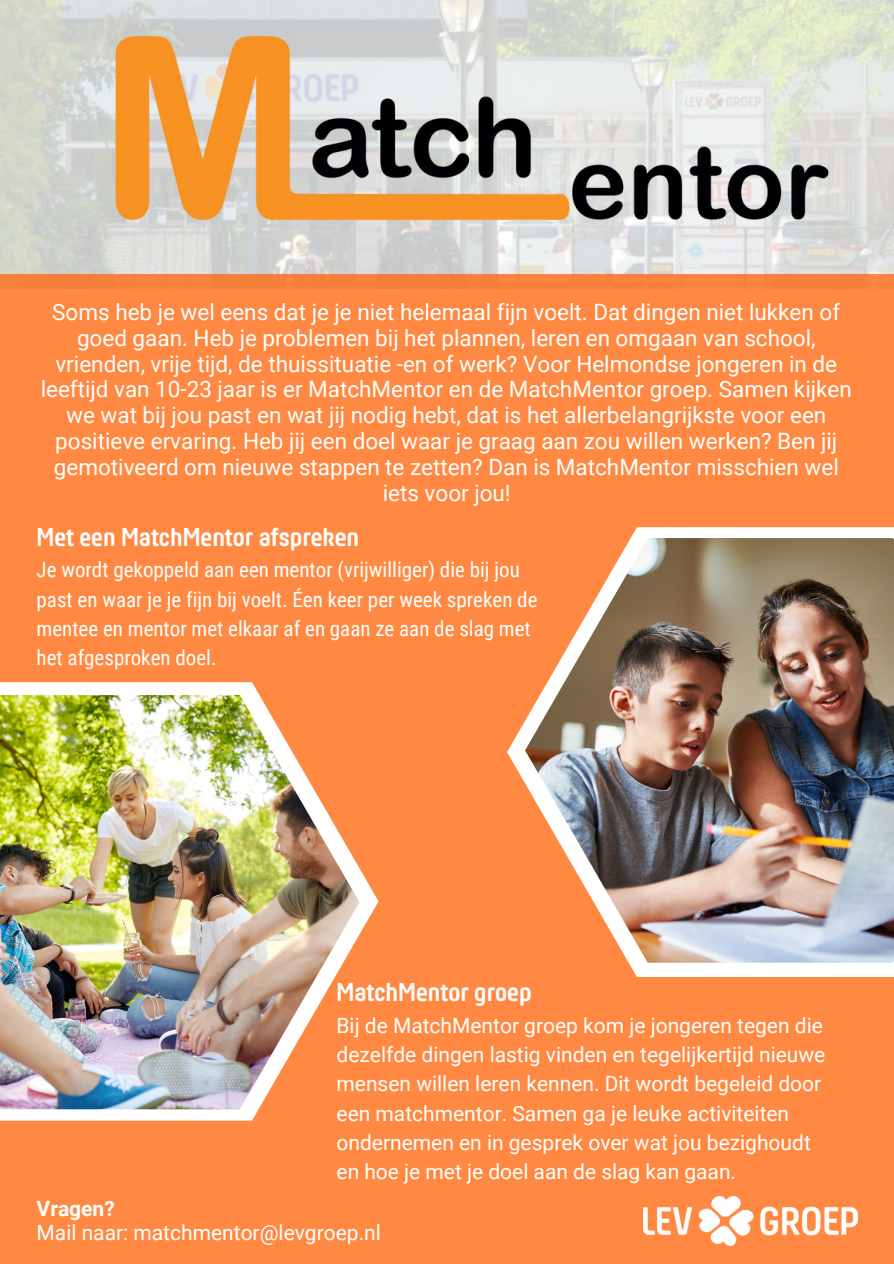
<style>
.page{position:relative;width:894px;height:1264px;background:#fff}
.page>*{position:absolute;margin:0;border:0;box-sizing:border-box;transform-origin:0 0}
.t1{font:700 27px "Hansom FYW03";color:#fff}
.t2{font:22.5px/25.8px "Roboto";color:#fff;text-align:center}
.t3{font:21px/29.2px "Roboto";color:#fff}
.t4{font:21px/29.2px "Roboto Condensed";color:#fff}
.t5{font:700 21px "Roboto";color:#fff}
</style>
<div class="page">
<img style="left:0;top:0;width:893px;height:274px">
<div style="left:0;top:274px;width:893px;height:989px;background:#ff8942"></div>
<img style="left:113px;top:0;width:717px;height:287px">
<img style="left:643px;top:1196px;width:213px;height:49px">
<svg style="left:0;top:682px;width:378px;height:438px"></svg>
<img style="left:0;top:695px;width:359px;height:414px">
<svg style="left:507px;top:527px;width:386px;height:450px"></svg>
<img style="left:525px;top:538px;width:368px;height:424px">
<p class="t2" style="left:41px;top:299px;width:812px">Soms heb je wel eens dat je je niet helemaal fijn voelt. Dat dingen niet lukken of goed gaan. Heb je problemen bij het plannen, leren en omgaan van school, vrienden, vrije tijd, de thuissituatie -en of werk? Voor Helmondse jongeren in de leeftijd van 10-23 jaar is er MatchMentor en de MatchMentor groep. Samen kijken we wat bij jou past en wat jij nodig hebt, dat is het allerbelangrijkste voor een positieve ervaring. Heb jij een doel waar je graag aan zou willen werken? Ben jij gemotiveerd om nieuwe stappen te zetten? Dan is MatchMentor misschien wel iets voor jou!</p>
<p class="t1" style="left:37px;top:521px;width:324px">Met een MatchMentor afspreken</p>
<p class="t4" style="left:37px;top:555px;width:502px">Je wordt gekoppeld aan een mentor (vrijwilliger) die bij jou past en waar je je fijn bij voelt. Éen keer per week spreken de mentee en mentor met elkaar af en gaan ze aan de slag met het afgesproken doel.</p>
<p class="t1" style="left:336px;top:976px;width:196px">MatchMentor groep</p>
<p class="t3" style="left:336px;top:1011px;width:490px">Bij de MatchMentor groep kom je jongeren tegen die dezelfde dingen lastig vinden en tegelijkertijd nieuwe mensen willen leren kennen. Dit wordt begeleid door een matchmentor. Samen ga je leuke activiteiten ondernemen en in gesprek over wat jou bezighoudt en hoe je met je doel aan de slag kan gaan.</p>
<p class="t5" style="left:37px;top:1196px;width:80px">Vragen?</p>
<p class="t3" style="left:37px;top:1218px;width:345px">Mail naar: matchmentor@levgroep.nl</p>
</div>
